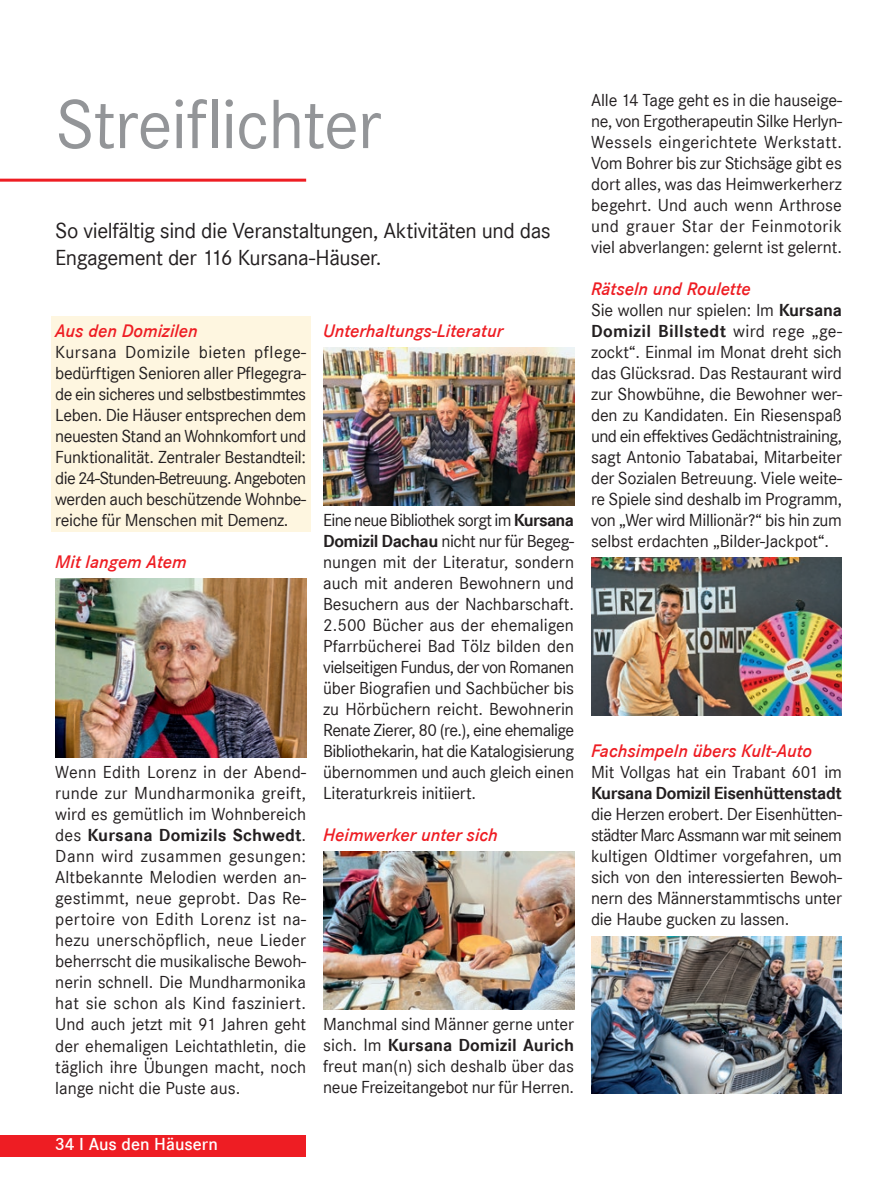
<style>
.page{position:relative;width:893px;height:1191px;background:#fff}
.page>*{position:absolute;margin:0;border:0;box-sizing:border-box;transform-origin:0 0}
.t1{font:72px "Corporate S";letter-spacing:-.015em;color:#939598}
.t2{font:22.5px/27px "Corporate S";letter-spacing:-.02em;color:#231f20}
.t3{font:italic 600 18.75px "Corporate S";color:#ee1d23}
.t4{font:18px/21px "Corporate S";letter-spacing:-.01em;color:#231f20;text-align:justify}
.t5{font:700 18px "Corporate S";letter-spacing:-.025em;color:#231f20}
.t6{font:600 18px "Corporate S";color:#fff}
.s1{font-weight:700}
</style>
<div class="page">
<div style="left:51px;top:316px;width:259px;height:215px;background:#fef6e0"></div>
<hr style="left:0;top:179px;width:306px;height:3px;background:#ee1d23">
<img style="left:323px;top:347px;width:251px;height:158px">
<img style="left:55px;top:578px;width:251px;height:179px">
<img style="left:591px;top:558px;width:251px;height:157px">
<img style="left:591px;top:936px;width:251px;height:157px">
<img style="left:323px;top:851px;width:251px;height:158px">
<div style="left:0;top:1135px;width:306px;height:21px;background:#ee1d23"></div>
<h1 class="t1" style="left:55px;top:83px;width:327px">Streiflichter</h1>
<p class="t2" style="left:55px;top:217px;width:497px">So vielfältig sind die Veranstaltungen, Aktivitäten und das<br>Engagement der 116 Kursana-Häuser.</p>
<p class="t3" style="left:55px;top:320px;width:144px">Aus den Domizilen</p>
<p class="t4" style="left:55px;top:342px;width:252px">Kursana Domizile bieten pflege&shy;bedürftigen Senioren aller Pflegegra&shy;de ein sicheres und selbstbestimmtes Leben. Die Häuser entsprechen dem neuesten Stand an Wohnkomfort und Funktionalität. Zentraler Bestandteil: die 24-Stunden-Betreuung. Angeboten werden auch beschützende Wohnbe&shy;reiche für Menschen mit Demenz.</p>
<p class="t3" style="left:55px;top:551px;width:133px">Mit langem Atem</p>
<p class="t4" style="left:55px;top:762px;width:252px">Wenn Edith Lorenz in der Abend&shy;runde zur Mundharmonika greift, wird es gemütlich im Wohnbereich des <span class="s1">Kursana Domizils Schwedt</span>.<br>Dann wird zusammen gesungen:<br>Altbekannte Melodien werden an&shy;gestimmt, neue geprobt. Das Re&shy;pertoire von Edith Lorenz ist na&shy;hezu unerschöpflich, neue Lieder beherrscht die musikalische Bewoh&shy;nerin schnell. Die Mundharmonika hat sie schon als Kind fasziniert.<br>Und auch jetzt mit 91 Jahren geht der ehemaligen Leichtathletin, die täglich ihre Übungen macht, noch lange nicht die Puste aus.</p>
<p class="t6" style="left:55px;top:1134px;width:165px">34 I Aus den Häusern</p>
<p class="t3" style="left:323px;top:320px;width:182px">Unterhaltungs-Literatur</p>
<p class="t4" style="left:323px;top:510px;width:252px">Eine neue Bibliothek sorgt im <span class="s1">Kursana Domizil Dachau</span> nicht nur für Begeg&shy;nungen mit der Literatur, sondern auch mit anderen Bewohnern und Besuchern aus der Nachbarschaft.<br>2.500 Bücher aus der ehemaligen Pfarrbücherei Bad Tölz bilden den vielseitigen Fundus, der von Romanen über Biografien und Sachbücher bis zu Hörbüchern reicht. Bewohnerin Renate Zierer, 80 (re.), eine ehemalige Bibliothekarin, hat die Katalogisierung übernommen und auch gleich einen Literaturkreis initiiert.</p>
<p class="t3" style="left:323px;top:824px;width:176px">Heimwerker unter sich</p>
<p class="t4" style="left:323px;top:1014px;width:252px">Manchmal sind Männer gerne unter sich. Im <span class="s1">Kursana Domizil Aurich </span>freut man(n) sich deshalb über das neue Freizeitangebot nur für Herren.</p>
<p class="t4" style="left:591px;top:90px;width:252px">Alle 14 Tage geht es in die hauseige&shy;ne, von Ergotherapeutin Silke Herlyn-Wessels eingerichtete Werkstatt.<br>Vom Bohrer bis zur Stichsäge gibt es dort alles, was das Heimwerkerherz begehrt. Und auch wenn Arthrose und grauer Star der Feinmotorik viel abverlangen: gelernt ist gelernt.</p>
<p class="t3" style="left:591px;top:278px;width:161px">Rätseln und Roulette</p>
<p class="t4" style="left:591px;top:300px;width:252px">Sie wollen nur spielen: Im <span class="s1">Kursana Domizil Billstedt</span> wird rege „ge&shy;zockt“. Einmal im Monat dreht sich das Glücksrad. Das Restaurant wird zur Showbühne, die Bewohner wer&shy;den zu Kandidaten. Ein Riesenspaß und ein effektives Gedächtnistraining, sagt Antonio Tabatabai, Mitarbeiter der Sozialen Betreuung. Viele weite&shy;re Spiele sind deshalb im Programm, von „Wer wird Millionär?“ bis hin zum selbst erdachten „Bilder-Jackpot“.</p>
<p class="t3" style="left:591px;top:740px;width:222px">Fachsimpeln übers Kult-Auto</p>
<p class="t4" style="left:591px;top:762px;width:252px">Mit Vollgas hat ein Trabant 601 im</p>
<p class="t5" style="left:591px;top:783px;width:252px">Kursana Domizil Eisenhüttenstadt</p>
<p class="t4" style="left:591px;top:804px;width:252px">die Herzen erobert. Der Eisenhütten&shy;städter Marc Assmann war mit seinem kultigen Oldtimer vorgefahren, um sich von den interessierten Bewoh&shy;nern des Männerstammtischs unter die Haube gucken zu lassen.</p>
</div>
